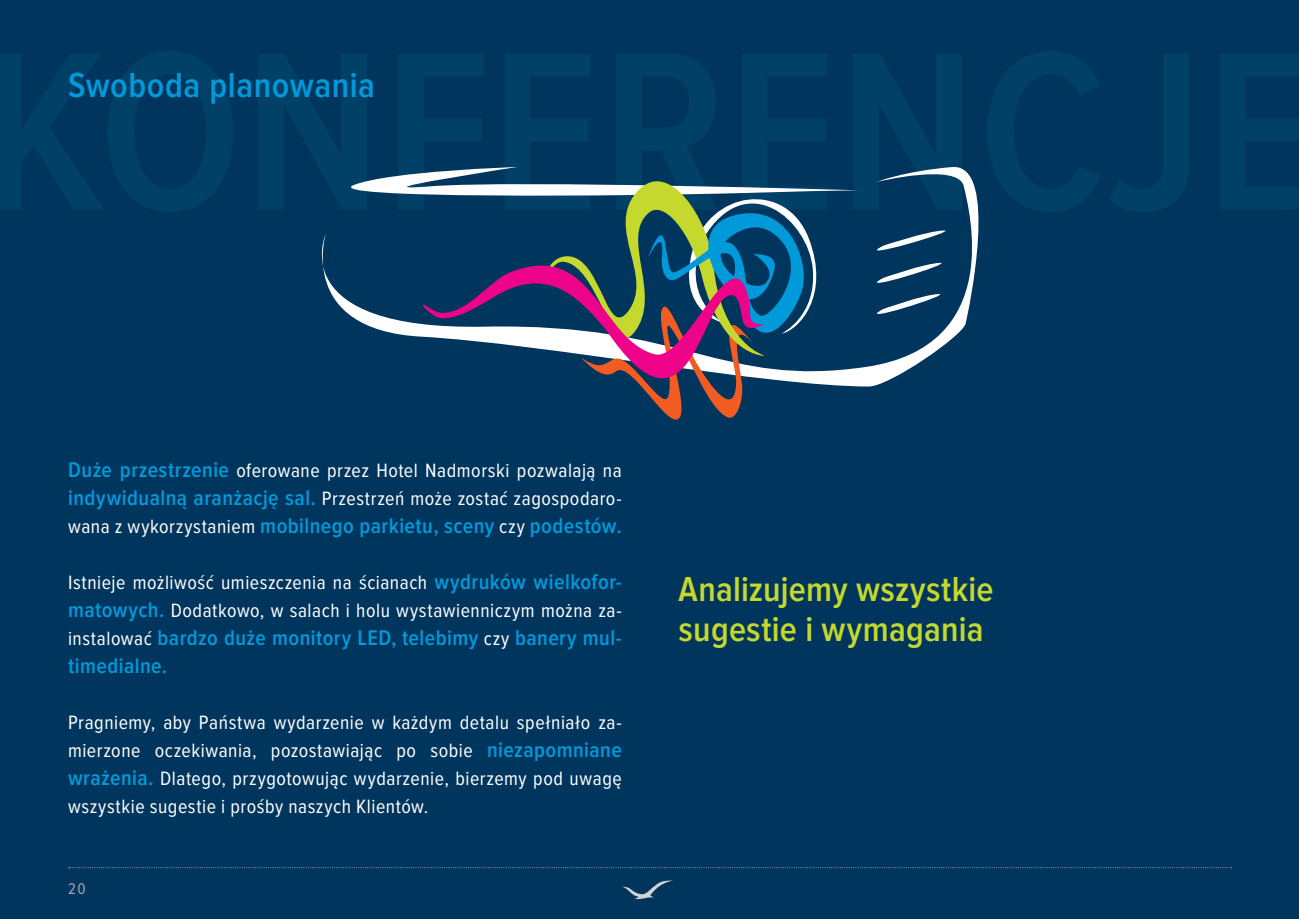
<style>
.page{position:relative;width:1299px;height:919px;background:#fff}
.page>*{position:absolute;margin:0;border:0;box-sizing:border-box;transform-origin:0 0}
.Nagłówek_zielony{font:600 36px/40px "Proxima Nova Cond";letter-spacing:.005em;color:#c4d82d}
.t1{font:600 36px "Proxima Nova Cond";letter-spacing:.015em;color:#009ada}
.Tekst_ciągły{font:600 22px/28px "Proxima Nova Cond";letter-spacing:.02em;color:#009ada}
.Tekst_ciągły-2{font:20px/28px "Proxima Nova Cond";letter-spacing:.025em;color:#fff}
.t2{font:16px "Proxima Nova Cond";color:#a8a9ad}
.s1{font-weight:600;font-size:22px;color:#009ada}
.s2{font-weight:400;font-size:20px;color:#fff}
</style>
<div class="page">
<div style="left:0;top:0;width:1298px;height:918px;background:#00355d"></div>
<svg style="left:622px;top:880px;width:50px;height:19px"></svg>
<svg style="left:69px;top:867px;width:1162px;height:1px"></svg>
<svg style="left:0;top:52px;width:1298px;height:160px"></svg>
<svg style="left:282px;top:162px;width:723px;height:170px"></svg>
<svg style="left:318px;top:155px;width:642px;height:265px"></svg>
<p class="t1" style="left:68px;top:65px;width:308px">Swoboda planowania</p>
<p class="Tekst_ciągły-2" style="left:68px;top:456px;width:555px"><span class="s1">Duże przestrzenie</span> oferowane przez Hotel Nadmorski pozwalają na <span class="s1">indywidualną aranżację sal.</span> Przestrzeń może zostać zagospodaro-</p>
<p class="Tekst_ciągły" style="left:68px;top:512px;width:555px"><span class="s2">wana z wykorzystaniem</span> mobilnego parkietu, sceny <span class="s2">czy</span> podestów.</p>
<p class="Tekst_ciągły-2" style="left:68px;top:568px;width:555px">Istnieje możliwość umieszczenia na ścianach <span class="s1">wydruków wielkofor&shy;matowych.</span> Dodatkowo, w salach i holu wystawienniczym można za-</p>
<p class="Tekst_ciągły" style="left:68px;top:624px;width:555px"><span class="s2">instalować</span> bardzo duże monitory LED, telebimy <span class="s2">czy</span> banery mul&shy;timedialne.</p>
<p class="Tekst_ciągły-2" style="left:68px;top:708px;width:555px;text-align:justify">Pragniemy, aby Państwa wydarzenie w każdym detalu spełniało za&shy;mierzone oczekiwania, pozostawiając po sobie <span class="s1">niezapomniane wrażenia.</span> Dlatego, przygotowując wydarzenie, bierzemy pod uwagę wszystkie sugestie i prośby naszych Klientów.</p>
<p class="t2" style="left:68px;top:879px;width:19px">20</p>
<p class="Nagłówek_zielony" style="left:678px;top:570px;width:316px">Analizujemy wszystkie sugestie i wymagania</p>
</div>
